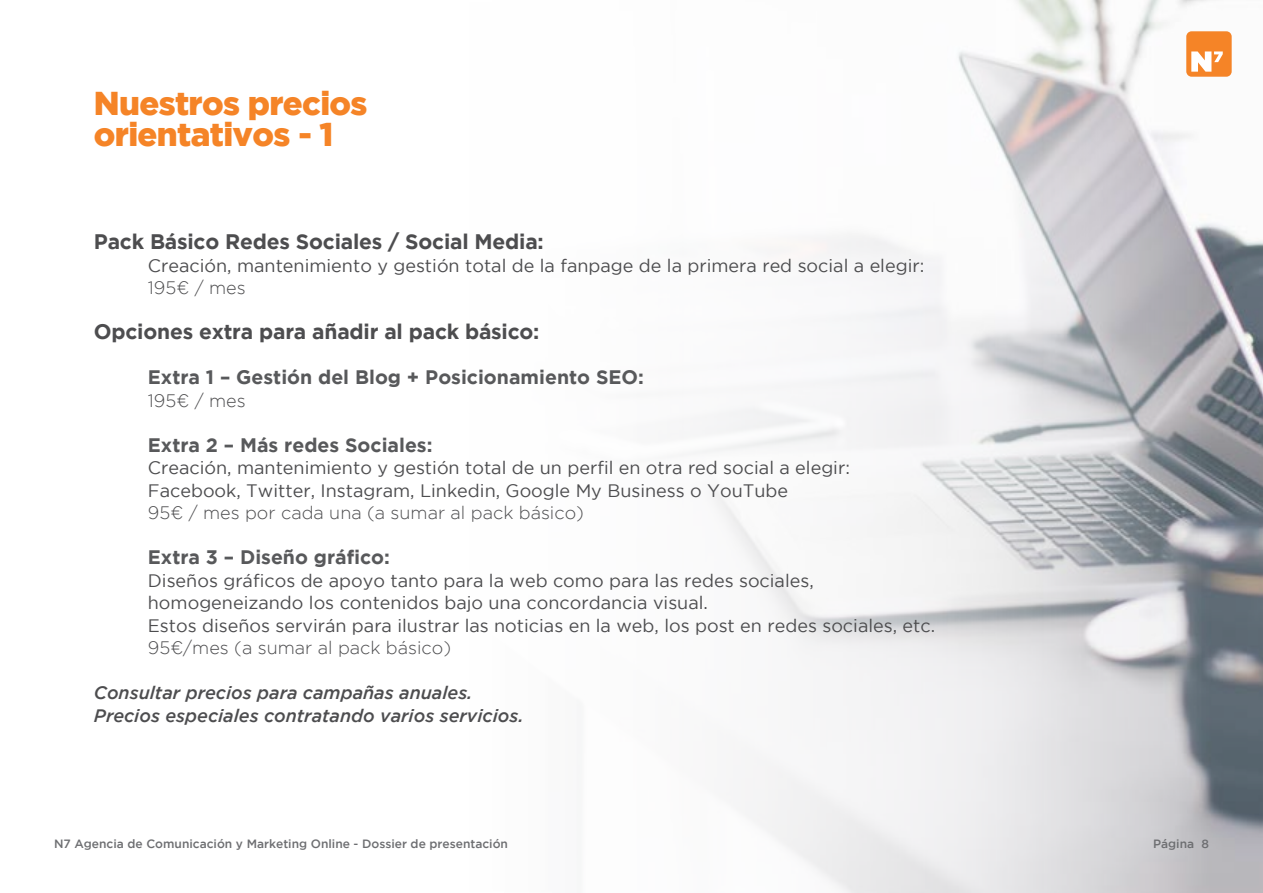
<style>
.page{position:relative;width:1263px;height:893px;background:#fff}
.page>*{position:absolute;margin:0;border:0;box-sizing:border-box;transform-origin:0 0}
.t1{font:900 33px/31.5px "Gotham";letter-spacing:-.02em;color:#f58427}
.t2{font:700 21px "Gotham";letter-spacing:-.01em;color:#4d4d4f}
.t3{font:700 19.5px "Gotham";color:#58595b}
.t4{font:18px/22.5px "Gotham";color:#4d4d4f}
.t5{font:300 18px "Gotham";color:#4d4d4f}
.t6{font:italic 500 18px/22.5px "Gotham";color:#4d4d4f}
.t7{font:500 12px "Gotham";color:#6d6e71}
</style>
<div class="page">
<img style="left:693px;top:0;width:570px;height:893px">
<div style="left:1186px;top:31px;width:46px;height:46px;background:#f58427;border-radius:5px"></div>
<svg style="left:1191px;top:51px;width:32px;height:21px"></svg>
<h1 class="t1" style="left:94px;top:87px;width:275px">Nuestros precios orientativos - 1</h1>
<p class="t2" style="left:94px;top:230px;width:451px">Pack Básico Redes Sociales / Social Media:</p>
<p class="t4" style="left:148px;top:254px;width:778px">Creación, mantenimiento y gestión total de la fanpage de la primera red social a elegir:</p>
<p class="t5" style="left:148px;top:278px;width:99px">195¤ / mes</p>
<p class="t2" style="left:94px;top:320px;width:447px">Opciones extra para añadir al pack básico:</p>
<p class="t3" style="left:148px;top:366px;width:498px">Extra 1 – Gestión del Blog + Posicionamiento SEO:</p>
<p class="t5" style="left:148px;top:391px;width:99px">195¤ / mes</p>
<p class="t3" style="left:148px;top:434px;width:286px">Extra 2 – Más redes Sociales:</p>
<p class="t4" style="left:148px;top:456px;width:703px">Creación, mantenimiento y gestión total de un perfil en otra red social a elegir:<br>Facebook, Twitter, Instagram, Linkedin, Google My Business o YouTube</p>
<p class="t5" style="left:148px;top:503px;width:438px">95¤ / mes por cada una (a sumar al pack básico)</p>
<p class="t3" style="left:148px;top:546px;width:244px">Extra 3 – Diseño gráfico:</p>
<p class="t4" style="left:148px;top:569px;width:789px">Diseños gráficos de apoyo tanto para la web como para las redes sociales, homogeneizando los contenidos bajo una concordancia visual.<br>Estos diseños servirán para ilustrar las noticias en la web, los post en redes sociales, etc.</p>
<p class="t5" style="left:148px;top:638px;width:305px">95¤/mes (a sumar al pack básico)</p>
<p class="t6" style="left:94px;top:682px;width:431px">Consultar precios para campañas anuales.<br>Precios especiales contratando varios servicios.</p>
<p class="t7" style="left:54px;top:837px;width:455px">N7 Agencia de Comunicación y Marketing Online - Dossier de presentación</p>
<p class="t7" style="left:1153px;top:837px;width:57px">Página 8</p>
</div>
